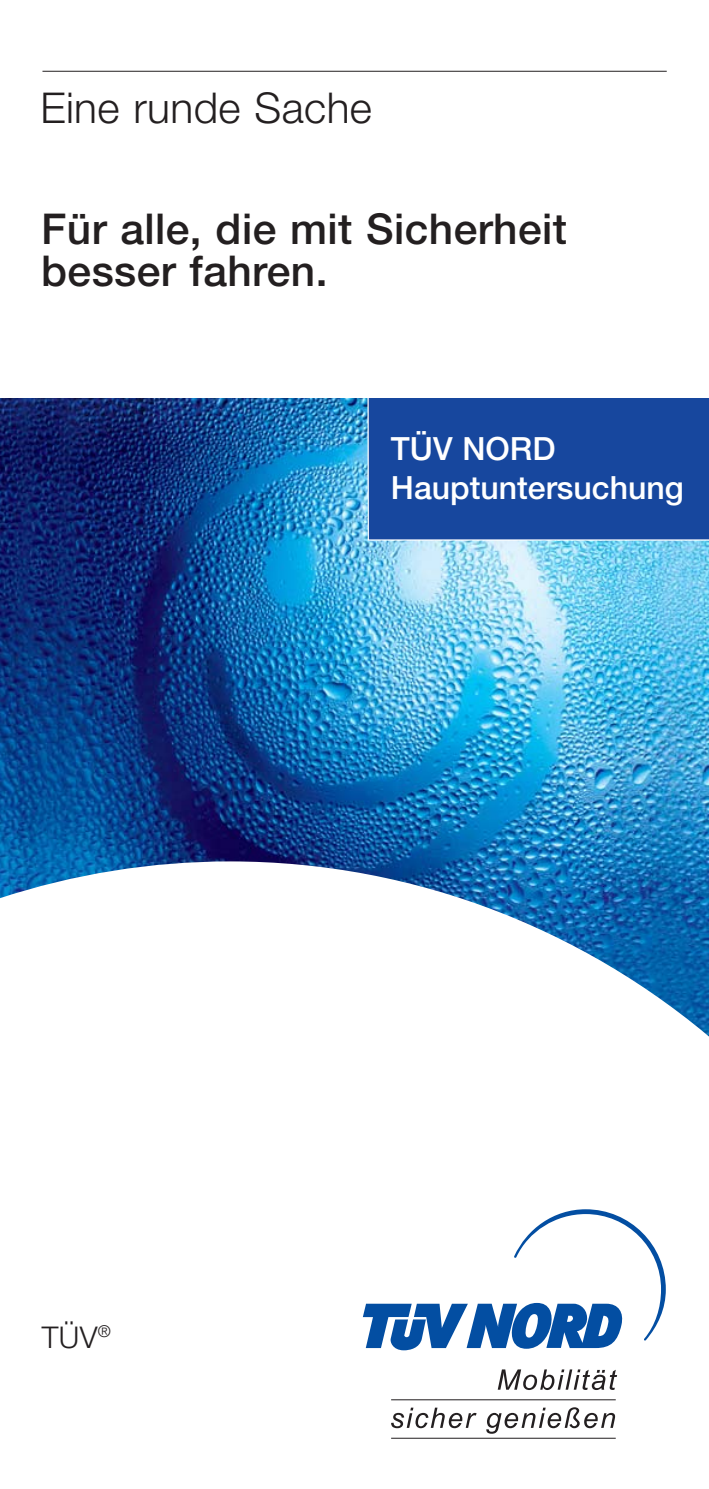
<style>
.page{position:relative;width:709px;height:1489px;background:#fff}
.page>*{position:absolute;margin:0;border:0;box-sizing:border-box;transform-origin:0 0}
.t1{font:500 42.5px/42.5px "Helvetica Neue";letter-spacing:.01em;color:#231f20}
.t2{font:300 42.5px "Helvetica Neue";letter-spacing:.01em;color:#231f20}
.t3{font:500 32px/38.5px "Helvetica Neue";color:#fff}
.t4{font:300 30px "Helvetica Neue";color:#231f20}
</style>
<div class="page">
<img style="left:0;top:398px;width:708px;height:638px">
<svg style="left:363px;top:1209px;width:302px;height:141px"></svg>
<svg style="left:391px;top:1407px;width:85px;height:20px"></svg>
<svg style="left:486px;top:1407px;width:129px;height:26px"></svg>
<svg style="left:498px;top:1369px;width:119px;height:20px"></svg>
<hr style="left:391px;top:1399px;width:224px;height:1px;background:#231f20">
<hr style="left:391px;top:1437px;width:224px;height:1px;background:#231f20">
<hr style="left:42px;top:71px;width:624px;height:1px;background:#231f20">
<div style="left:367px;top:398px;width:341px;height:143px;background:#17479e"></div>
<p class="t2" style="left:40px;top:92px;width:333px">Eine runde Sache</p>
<p class="t1" style="left:41px;top:211px;width:527px">Für alle, die mit Sicherheit besser fahren.</p>
<p class="t3" style="left:391px;top:432px;width:294px">TÜV NORD<br>Hauptuntersuchung</p>
<p class="t4" style="left:42px;top:1326px;width:70px">TÜV<sup>®</sup></p>
</div>
